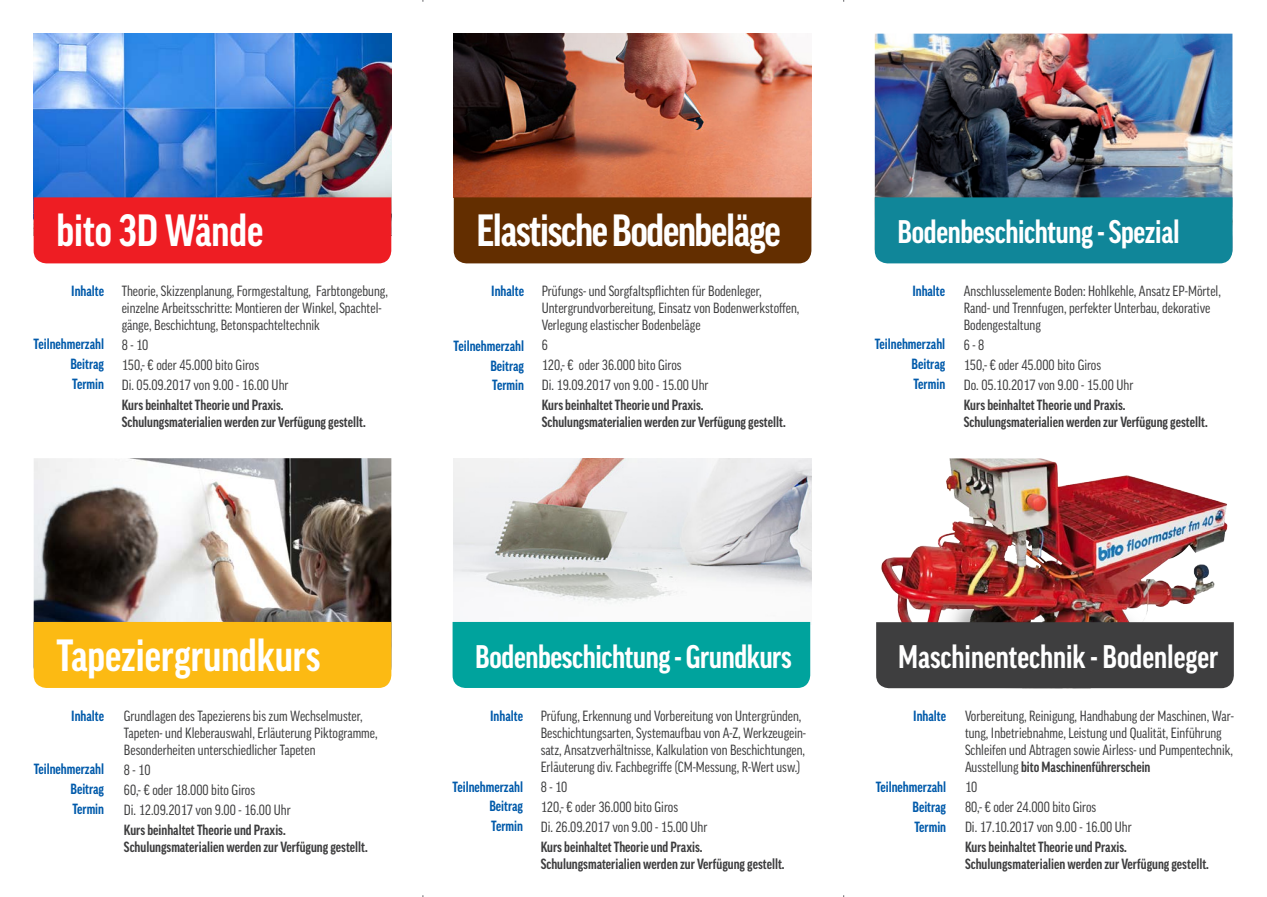
<style>
.page{position:relative;width:1267px;height:897px;background:#fff}
.page>*{position:absolute;margin:0;border:0;box-sizing:border-box;transform-origin:0 0}
.t1{font:700 condensed 43.5px "Good Pro";letter-spacing:-.005em;color:#fff}
.t2{font:700 condensed 43.5px "Good Pro";letter-spacing:-.03em;color:#fff}
.t3{font:700 condensed 31.5px "Good Pro";letter-spacing:-.01em;color:#fff}
.t4{font:condensed 14.25px/17.1px "Good Pro";color:#3e3e3f}
.t5{font:700 condensed 14.25px/20px "Good Pro";color:#3e3e3f}
.t6{font:700 condensed 14.25px "Good Pro";color:#015aaa}
.s1{font-weight:400}
.s2{font-weight:700}
</style>
<div class="page">
<img style="left:34px;top:34px;width:357px;height:163px">
<img style="left:34px;top:458px;width:357px;height:164px">
<div style="left:34px;top:622px;width:357px;height:65px;background:#fcba13"></div>
<div style="left:34px;top:197px;width:357px;height:66px;background:#ee1d23"></div>
<img style="left:453px;top:34px;width:358px;height:163px">
<div style="left:454px;top:197px;width:357px;height:66px;background:#632e00"></div>
<img style="left:453px;top:458px;width:358px;height:166px">
<div style="left:452px;top:622px;width:358px;height:66px;background:#00a39d"></div>
<img style="left:874px;top:34px;width:358px;height:163px">
<div style="left:874px;top:197px;width:358px;height:66px;background:#108699"></div>
<img style="left:881px;top:458px;width:347px;height:164px">
<div style="left:876px;top:622px;width:357px;height:66px;background:#3e3e3f"></div>
<p class="t1" style="left:56px;top:206px;width:208px">bito 3D Wände</p>
<p class="t6" style="left:71px;top:283px;width:34px">Inhalte</p>
<p class="t4" style="left:122px;top:282px;width:267px">Theorie, Skizzenplanung, Formgestaltung, Farbtongebung, einzelne Arbeitsschritte: Montieren der Winkel, Spachtel&shy;gänge, Beschichtung, Betonspachteltechnik</p>
<p class="t4" style="left:122px;top:336px;width:28px">8 - 10</p>
<p class="t4" style="left:122px;top:356px;width:139px">150,- € oder 45.000 bito Giros</p>
<p class="t4" style="left:122px;top:376px;width:168px">Di. 05.09.2017 von 9.00 - 16.00 Uhr</p>
<p class="t5" style="left:122px;top:395px;width:163px">Kurs beinhaltet Theorie und Praxis.</p>
<p class="t5" style="left:122px;top:412px;width:245px">Schulungsmaterialien werden zur Verfügung gestellt.</p>
<p class="t6" style="left:34px;top:336px;width:72px">Teilnehmerzahl</p>
<p class="t6" style="left:70px;top:356px;width:35px">Beitrag</p>
<p class="t6" style="left:72px;top:376px;width:33px">Termin</p>
<p class="t2" style="left:476px;top:206px;width:306px">Elastische Bodenbeläge</p>
<p class="t6" style="left:491px;top:283px;width:34px">Inhalte</p>
<p class="t4" style="left:541px;top:282px;width:259px">Prüfungs- und Sorgfaltspflichten für Bodenleger,<br>Untergrundvorbereitung, Einsatz von Bodenwerkstoffen,<br>Verlegung elastischer Bodenbeläge</p>
<p class="t4" style="left:541px;top:336px;width:8px">6</p>
<p class="t4" style="left:541px;top:356px;width:141px">120,- € oder 36.000 bito Giros</p>
<p class="t4" style="left:541px;top:376px;width:168px">Di. 19.09.2017 von 9.00 - 15.00 Uhr</p>
<p class="t5" style="left:541px;top:395px;width:163px">Kurs beinhaltet Theorie und Praxis.</p>
<p class="t5" style="left:541px;top:412px;width:245px">Schulungsmaterialien werden zur Verfügung gestellt.</p>
<p class="t6" style="left:453px;top:338px;width:72px">Teilnehmerzahl</p>
<p class="t6" style="left:490px;top:358px;width:35px">Beitrag</p>
<p class="t6" style="left:492px;top:377px;width:33px">Termin</p>
<p class="t3" style="left:897px;top:214px;width:284px">Bodenbeschichtung - Spezial</p>
<p class="t6" style="left:912px;top:283px;width:34px">Inhalte</p>
<p class="t6" style="left:874px;top:336px;width:72px">Teilnehmerzahl</p>
<p class="t6" style="left:911px;top:356px;width:35px">Beitrag</p>
<p class="t6" style="left:913px;top:376px;width:33px">Termin</p>
<p class="t4" style="left:963px;top:282px;width:259px">Anschlusselemente Boden: Hohlkehle, Ansatz EP-Mörtel,<br>Rand- und Trennfugen, perfekter Unterbau, dekorative<br>Bodengestaltung</p>
<p class="t4" style="left:963px;top:336px;width:22px">6 - 8</p>
<p class="t4" style="left:963px;top:356px;width:139px">150,- € oder 45.000 bito Giros</p>
<p class="t5" style="left:963px;top:375px;width:171px"><span class="s1">Do. 05.10.2017 von 9.00 - 15.00 Uhr<br></span>Kurs beinhaltet Theorie und Praxis.</p>
<p class="t5" style="left:963px;top:412px;width:245px">Schulungsmaterialien werden zur Verfügung gestellt.</p>
<p class="t1" style="left:56px;top:630px;width:265px">Tapeziergrundkurs</p>
<p class="t6" style="left:71px;top:707px;width:34px">Inhalte</p>
<p class="t4" style="left:124px;top:707px;width:255px">Grundlagen des Tapezierens bis zum Wechselmuster,<br>Tapeten- und Kleberauswahl, Erläuterung Piktogramme,<br>Besonderheiten unterschiedlicher Tapeten</p>
<p class="t4" style="left:124px;top:761px;width:28px">8 - 10</p>
<p class="t4" style="left:124px;top:781px;width:133px">60,- € oder 18.000 bito Giros</p>
<p class="t4" style="left:124px;top:801px;width:168px">Di. 12.09.2017 von 9.00 - 16.00 Uhr</p>
<p class="t5" style="left:124px;top:819px;width:163px">Kurs beinhaltet Theorie und Praxis.</p>
<p class="t5" style="left:124px;top:836px;width:245px">Schulungsmaterialien werden zur Verfügung gestellt.</p>
<p class="t6" style="left:34px;top:760px;width:72px">Teilnehmerzahl</p>
<p class="t6" style="left:70px;top:780px;width:35px">Beitrag</p>
<p class="t6" style="left:72px;top:800px;width:33px">Termin</p>
<p class="t3" style="left:475px;top:639px;width:318px">Bodenbeschichtung - Grundkurs</p>
<p class="t3" style="left:898px;top:639px;width:322px">Maschinentechnik - Bodenleger</p>
<p class="t6" style="left:490px;top:707px;width:34px">Inhalte</p>
<p class="t6" style="left:452px;top:778px;width:72px">Teilnehmerzahl</p>
<p class="t6" style="left:489px;top:798px;width:35px">Beitrag</p>
<p class="t6" style="left:491px;top:817px;width:33px">Termin</p>
<p class="t4" style="left:540px;top:707px;width:267px">Prüfung, Erkennung und Vorbereitung von Untergründen, Beschichtungsarten, Systemaufbau von A-Z, Werkzeugein&shy;satz, Ansatzverhältnisse, Kalkulation von Beschichtungen, Erläuterung div. Fachbegriffe (CM-Messung, R-Wert usw.)</p>
<p class="t4" style="left:540px;top:778px;width:28px">8 - 10</p>
<p class="t4" style="left:540px;top:798px;width:139px">120,- € oder 36.000 bito Giros</p>
<p class="t4" style="left:540px;top:818px;width:168px">Di. 26.09.2017 von 9.00 - 15.00 Uhr</p>
<p class="t5" style="left:540px;top:836px;width:163px">Kurs beinhaltet Theorie und Praxis.</p>
<p class="t5" style="left:540px;top:853px;width:245px">Schulungsmaterialien werden zur Verfügung gestellt.</p>
<p class="t6" style="left:913px;top:707px;width:34px">Inhalte</p>
<p class="t6" style="left:875px;top:779px;width:72px">Teilnehmerzahl</p>
<p class="t6" style="left:912px;top:799px;width:35px">Beitrag</p>
<p class="t6" style="left:914px;top:819px;width:33px">Termin</p>
<p class="t4" style="left:964px;top:707px;width:270px">Vorbereitung, Reinigung, Handhabung der Maschinen, War&shy;tung, Inbetriebnahme, Leistung und Qualität, Einführung Schleifen und Abtragen sowie Airless- und Pumpentechnik, Ausstellung <span class="s2">bito Maschinenführerschein</span></p>
<p class="t4" style="left:964px;top:778px;width:14px">10</p>
<p class="t4" style="left:964px;top:798px;width:133px">80,- € oder 24.000 bito Giros</p>
<p class="t4" style="left:964px;top:818px;width:168px">Di. 17.10.2017 von 9.00 - 16.00 Uhr</p>
<p class="t5" style="left:964px;top:836px;width:163px">Kurs beinhaltet Theorie und Praxis.</p>
<p class="t5" style="left:964px;top:853px;width:245px">Schulungsmaterialien werden zur Verfügung gestellt.</p>
</div>
